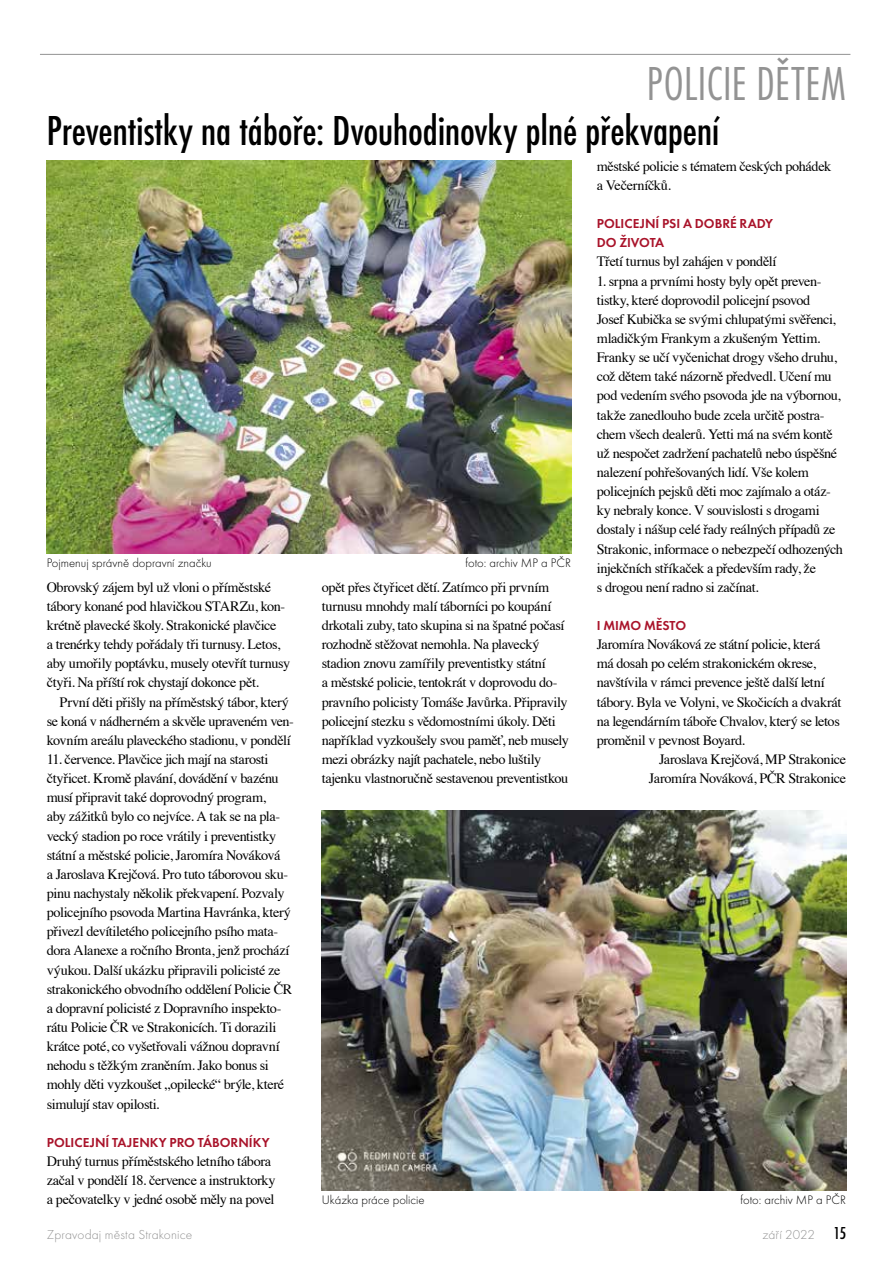
<style>
.page{position:relative;width:893px;height:1263px;background:#fff}
.page>*{position:absolute;margin:0;border:0;box-sizing:border-box;transform-origin:0 0}
.t1{font:49.5px "Futura TOT Ligh Cond";letter-spacing:.01em;color:#939393}
.t2{font:500 condensed 43.5px "Futura TOT";letter-spacing:-.005em;color:#000}
.t3{font:14.25px/19.2px "Times";letter-spacing:-.03em;color:#000}
.t4{font:600 13.5px/19.2px "Futura TOT";color:#a9132a}
.t5{font:13.5px "Futura TOT Ligh";letter-spacing:.01em;color:#939393}
.t6{font:12.75px "Futura TOT Ligh";color:#000}
.s1{font-family:"Futura TOT";font-weight:500;font-stretch:condensed;font-size:18px;color:#000}
</style>
<div class="page">
<hr style="left:40px;top:54px;width:810px;height:1px;background:#939393">
<img style="left:322px;top:810px;width:524px;height:380px">
<img style="left:47px;top:160px;width:524px;height:393px">
<h1 class="t1" style="left:647px;top:55px;width:200px">POLICIE DĚTEM</h1>
<h2 class="t2" style="left:47px;top:107px;width:674px">Preventistky na táboře: Dvouhodinovky plné překvapení</h2>
<p class="t3" style="left:597px;top:155px;width:236px">městské policie s tématem českých pohádek a Večerníčků.</p>
<p class="t4" style="left:597px;top:214px;width:178px">POLICEJNÍ PSI A DOBRÉ RADY<br>DO ŽIVOTA</p>
<p class="t3" style="left:597px;top:251px;width:181px">Třetí turnus byl zahájen v pondělí</p>
<p class="t3" style="left:597px;top:270px;width:248px">1. srpna a prvními hosty byly opět preven&shy;tistky, které doprovodil policejní psovod<br>Josef Kubička se svými chlupatými svěřenci, mladičkým Frankym a zkušeným Yettim.<br>Franky se učí vyčenichat drogy všeho druhu, což dětem také názorně předvedl. Učení mu pod vedením svého psovoda jde na výbornou, takže zanedlouho bude zcela určitě postra&shy;chem všech dealerů. Yetti má na svém kontě už nespočet zadržení pachatelů nebo úspěšné nalezení pohřešovaných lidí. Vše kolem policejních pejsků děti moc zajímalo a otáz&shy;ky nebraly konce. V souvislosti s drogami dostaly i nášup celé řady reálných případů ze Strakonic, informace o nebezpečí odhozených injekčních stříkaček a především rady, že<br>s drogou není radno si začínat.</p>
<p class="t4" style="left:597px;top:616px;width:91px">I MIMO MĚSTO</p>
<p class="t3" style="left:597px;top:633px;width:225px">Jaromíra Nováková ze státní policie, která</p>
<p class="t3" style="left:597px;top:653px;width:221px">má dosah po celém strakonickém okrese,</p>
<p class="t3" style="left:597px;top:672px;width:229px">navštívila v rámci prevence ještě další letní</p>
<p class="t3" style="left:597px;top:691px;width:246px">tábory. Byla ve Volyni, ve Skočicích a dvakrát</p>
<p class="t3" style="left:597px;top:710px;width:245px">na legendárním táboře Chvalov, který se letos</p>
<p class="t3" style="left:597px;top:729px;width:150px">proměnil v pevnost Boyard.</p>
<p class="t3" style="left:659px;top:748px;width:189px">Jaroslava Krejčová, MP Strakonice</p>
<p class="t3" style="left:649px;top:767px;width:199px">Jaromíra Nováková, PČR Strakonice</p>
<p class="t6" style="left:47px;top:556px;width:166px">Pojmenuj správně dopravní značku</p>
<p class="t6" style="left:466px;top:556px;width:107px">foto: archiv MP a PČR</p>
<p class="t3" style="left:47px;top:576px;width:245px">Obrovský zájem byl už vloni o příměstské tábory konané pod hlavičkou STARZu, kon&shy;krétně plavecké školy. Strakonické plavčice<br>a trenérky tehdy pořádaly tři turnusy. Letos, aby umořily poptávku, musely otevřít turnusy čtyři. Na příští rok chystají dokonce pět.</p>
<p class="t3" style="left:47px;top:691px;width:249px;text-align:center">První děti přišly na příměstský tábor, který<br>se koná v nádherném a skvěle upraveném ven&shy;kovním areálu plaveckého stadionu, v pondělí</p>
<p class="t3" style="left:47px;top:748px;width:247px">11. července. Plavčice jich mají na starosti čtyřicet. Kromě plavání, dovádění v bazénu musí připravit také doprovodný program,<br>aby zážitků bylo co nejvíce. A tak se na pla&shy;vecký stadion po roce vrátily i preventistky státní a městské policie, Jaromíra Nováková<br>a Jaroslava Krejčová. Pro tuto táborovou sku&shy;pinu nachystaly několik překvapení. Pozvaly policejního psovoda Martina Havránka, který přivezl devítiletého policejního psího mata&shy;dora Alanexe a ročního Bronta, jenž prochází výukou. Další ukázku připravili policisté ze strakonického obvodního oddělení Policie ČR a dopravní policisté z Dopravního inspekto&shy;rátu Policie ČR ve Strakonicích. Ti dorazili krátce poté, co vyšetřovali vážnou dopravní nehodu s těžkým zraněním. Jako bonus si mohly děti vyzkoušet „opilecké“ brýle, které simulují stav opilosti.</p>
<p class="t4" style="left:47px;top:1132px;width:224px">POLICEJNÍ TAJENKY PRO TÁBORNÍKY</p>
<p class="t3" style="left:47px;top:1150px;width:230px">Druhý turnus příměstského letního tábora začal v pondělí 18. července a instruktorky a pečovatelky v jedné osobě měly na povel</p>
<p class="t3" style="left:322px;top:576px;width:249px">opět přes čtyřicet dětí. Zatímco při prvním turnusu mnohdy malí táborníci po koupání drkotali zuby, tato skupina si na špatné počasí rozhodně stěžovat nemohla. Na plavecký stadion znovu zamířily preventistky státní<br>a městské policie, tentokrát v doprovodu do&shy;pravního policisty Tomáše Javůrka. Připravily policejní stezku s vědomostními úkoly. Děti například vyzkoušely svou paměť, neb musely mezi obrázky najít pachatele, nebo luštily tajenku vlastnoručně sestavenou preventistkou</p>
<p class="t6" style="left:322px;top:1192px;width:104px">Ukázka práce policie</p>
<p class="t6" style="left:741px;top:1192px;width:107px">foto: archiv MP a PČR</p>
<p class="t5" style="left:47px;top:1227px;width:147px">Zpravodaj města Strakonice</p>
<p class="t5" style="left:762px;top:1227px;width:85px">září 2022 <span class="s1">15</span></p>
</div>
